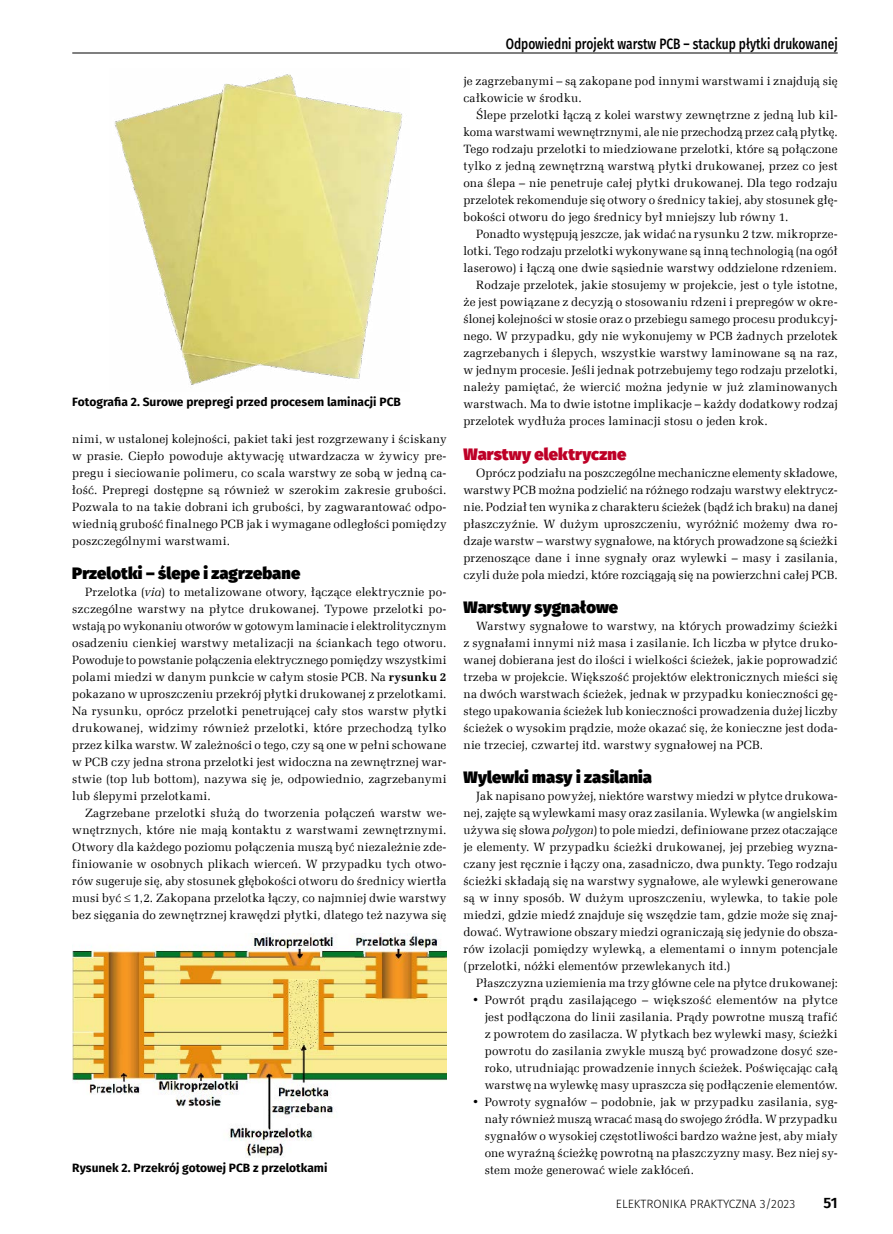
<style>
.page{position:relative;width:893px;height:1234px;background:#fff}
.page>*{position:absolute;margin:0;border:0;box-sizing:border-box;transform-origin:0 0}
.t1{font:900 16.5px "Fira Sans";letter-spacing:.005em;color:#000}
.t2{font:900 16.5px "Fira Sans";letter-spacing:.01em;color:#be0027}
.t3{font:500 15px "Fira Sans";color:#000;scale:.8 1}
.t4{font:600 15px "Fira Sans";color:#000}
.t5{font:12px/17px "Zapf Ellipt EU";letter-spacing:.01em;color:#000;text-align:justify}
.t6{font:700 12px "Fira Sans";color:#000}
.t7{font:300 12px "Fira Sans";color:#000}
.s1{font-style:italic}
.s2{font-weight:700}
</style>
<div class="page">
<img style="left:114px;top:74px;width:288px;height:311px">
<img style="left:72px;top:933px;width:374px;height:224px">
<hr style="left:72px;top:53px;width:766px;height:1px;background:#000">
<p class="t6" style="left:72px;top:391px;width:330px">Fotografia 2. Surowe prepregi przed procesem laminacji PCB</p>
<p class="t5" style="left:72px;top:430px;width:376px">nimi, w ustalonej kolejności, pakiet taki jest rozgrzewany i ściskany w prasie. Ciepło powoduje aktywację utwardzacza w żywicy pre&shy;pregu i sieciowanie polimeru, co scala warstwy ze sobą w jedną ca&shy;łość. Prepregi dostępne są również w szerokim zakresie grubości.<br>Pozwala to na takie dobrani ich grubości, by zagwarantować odpo&shy;wiednią grubość finalnego PCB jak i wymagane odległości pomiędzy poszczególnymi warstwami.</p>
<h1 class="t1" style="left:72px;top:557px;width:229px">Przelotki – ślepe i zagrzebane</h1>
<p class="t5" style="left:72px;top:583px;width:376px;text-indent:13px">Przelotka (<span class="s1">via</span>) to metalizowane otwory, łączące elektrycznie po&shy;szczególne warstwy na płytce drukowanej. Typowe przelotki po&shy;wstają po wykonaniu otworów w gotowym laminacie i elektrolitycznym osadzeniu cienkiej warstwy metalizacji na ściankach tego otworu.<br>Powoduje to powstanie połączenia elektrycznego pomiędzy wszystkimi polami miedzi w danym punkcie w całym stosie PCB. Na <span class="s2">rysunku 2 </span>pokazano w uproszczeniu przekrój płytki drukowanej z przelotkami.<br>Na rysunku, oprócz przelotki penetrującej cały stos warstw płytki drukowanej, widzimy również przelotki, które przechodzą tylko przez kilka warstw. W zależności o tego, czy są one w pełni schowane w PCB czy jedna strona przelotki jest widoczna na zewnętrznej war&shy;stwie (top lub bottom), nazywa się je, odpowiednio, zagrzebanymi lub ślepymi przelotkami.</p>
<p class="t5" style="left:72px;top:804px;width:376px;text-indent:13px">Zagrzebane przelotki służą do tworzenia połączeń warstw we&shy;wnętrznych, które nie mają kontaktu z warstwami zewnętrznymi.<br>Otwory dla każdego poziomu połączenia muszą być niezależnie zde&shy;finiowanie w osobnych plikach wierceń. W przypadku tych otwo&shy;rów sugeruje się, aby stosunek głębokości otworu do średnicy wiertła musi być ≤ 1,2. Zakopana przelotka łączy, co najmniej dwie warstwy bez sięgania do zewnętrznej krawędzi płytki, dlatego też nazywa się</p>
<p class="t6" style="left:72px;top:1156px;width:257px">Rysunek 2. Przekrój gotowej PCB z przelotkami</p>
<p class="t3" style="left:506px;top:32px;width:416px">Odpowiedni projekt warstw PCB – stackup płytki drukowanej</p>
<p class="t5" style="left:463px;top:73px;width:376px">je zagrzebanymi – są zakopane pod innymi warstwami i znajdują się całkowicie w środku.</p>
<p class="t5" style="left:463px;top:107px;width:376px;text-indent:13px">Ślepe przelotki łączą z kolei warstwy zewnętrzne z jedną lub kil&shy;koma warstwami wewnętrznymi, ale nie przechodzą przez całą płytkę.<br>Tego rodzaju przelotki to miedziowane przelotki, które są połączone tylko z jedną zewnętrzną warstwą płytki drukowanej, przez co jest ona ślepa – nie penetruje całej płytki drukowanej. Dla tego rodzaju przelotek rekomenduje się otwory o średnicy takiej, aby stosunek głę&shy;bokości otworu do jego średnicy był mniejszy lub równy 1.</p>
<p class="t5" style="left:476px;top:226px;width:363px">Ponadto występują jeszcze, jak widać na rysunku 2 tzw. mikroprze-</p>
<p class="t5" style="left:463px;top:243px;width:376px">lotki. Tego rodzaju przelotki wykonywane są inną technologią (na ogół</p>
<p class="t5" style="left:463px;top:260px;width:375px">laserowo) i łączą one dwie sąsiednie warstwy oddzielone rdzeniem.</p>
<p class="t5" style="left:476px;top:277px;width:363px">Rodzaje przelotek, jakie stosujemy w projekcie, jest o tyle istotne,</p>
<p class="t5" style="left:463px;top:294px;width:376px">że jest powiązane z decyzją o stosowaniu rdzeni i prepregów w okre-</p>
<p class="t5" style="left:463px;top:311px;width:376px">ślonej kolejności w stosie oraz o przebiegu samego procesu produkcyj-</p>
<p class="t5" style="left:463px;top:328px;width:376px">nego. W przypadku, gdy nie wykonujemy w PCB żadnych przelotek</p>
<p class="t5" style="left:463px;top:345px;width:376px">zagrzebanych i ślepych, wszystkie warstwy laminowane są na raz,</p>
<p class="t5" style="left:463px;top:362px;width:376px">w jednym procesie. Jeśli jednak potrzebujemy tego rodzaju przelotki,</p>
<p class="t5" style="left:463px;top:379px;width:376px">należy pamiętać, że wiercić można jedynie w już zlaminowanych</p>
<p class="t5" style="left:463px;top:396px;width:376px">warstwach. Ma to dwie istotne implikacje – każdy dodatkowy rodzaj</p>
<p class="t5" style="left:463px;top:413px;width:306px">przelotek wydłuża proces laminacji stosu o jeden krok.</p>
<h1 class="t2" style="left:463px;top:438px;width:164px">Warstwy elektryczne</h1>
<p class="t5" style="left:463px;top:464px;width:376px;text-indent:13px">Oprócz podziału na poszczególne mechaniczne elementy składowe, warstwy PCB można podzielić na różnego rodzaju warstwy elektrycz&shy;nie. Podział ten wynika z charakteru ścieżek (bądź ich braku) na danej płaszczyźnie. W dużym uproszczeniu, wyróżnić możemy dwa ro&shy;dzaje warstw – warstwy sygnałowe, na których prowadzone są ścieżki przenoszące dane i inne sygnały oraz wylewki – masy i zasilania, czyli duże pola miedzi, które rozciągają się na powierzchni całej PCB.</p>
<h1 class="t1" style="left:463px;top:591px;width:156px">Warstwy sygnałowe</h1>
<p class="t5" style="left:463px;top:617px;width:376px;text-indent:13px">Warstwy sygnałowe to warstwy, na których prowadzimy ścieżki z sygnałami innymi niż masa i zasilanie. Ich liczba w płytce druko&shy;wanej dobierana jest do ilości i wielkości ścieżek, jakie poprowadzić trzeba w projekcie. Większość projektów elektronicznych mieści się na dwóch warstwach ścieżek, jednak w przypadku konieczności gę&shy;stego upakowania ścieżek lub konieczności prowadzenia dużej liczby ścieżek o wysokim prądzie, może okazać się, że konieczne jest doda&shy;nie trzeciej, czwartej itd. warstwy sygnałowej na PCB.</p>
<h1 class="t1" style="left:463px;top:761px;width:190px">Wylewki masy i zasilania</h1>
<p class="t5" style="left:463px;top:787px;width:376px;text-indent:13px">Jak napisano powyżej, niektóre warstwy miedzi w płytce drukowa&shy;nej, zajęte są wylewkami masy oraz zasilania. Wylewka (w angielskim używa się słowa <span class="s1">polygon</span>) to pole miedzi, definiowane przez otaczające je elementy. W przypadku ścieżki drukowanej, jej przebieg wyzna&shy;czany jest ręcznie i łączy ona, zasadniczo, dwa punkty. Tego rodzaju ścieżki składają się na warstwy sygnałowe, ale wylewki generowane są w inny sposób. W dużym uproszczeniu, wylewka, to takie pole miedzi, gdzie miedź znajduje się wszędzie tam, gdzie może się znaj&shy;dować. Wytrawione obszary miedzi ograniczają się jedynie do obsza&shy;rów izolacji pomiędzy wylewką, a elementami o innym potencjale (przelotki, nóżki elementów przewlekanych itd.)</p>
<p class="t5" style="left:476px;top:974px;width:363px">Płaszczyzna uziemienia ma trzy główne cele na płytce drukowanej:</p>
<p class="t5" style="left:485px;top:991px;width:354px;text-indent:-13px">• Powrót prądu zasilającego – większość elementów na płytce jest podłączona do linii zasilania. Prądy powrotne muszą trafić z powrotem do zasilacza. W płytkach bez wylewki masy, ścieżki powrotu do zasilania zwykle muszą być prowadzone dosyć sze&shy;roko, utrudniając prowadzenie innych ścieżek. Poświęcając całą warstwę na wylewkę masy upraszcza się podłączenie elementów.</p>
<p class="t5" style="left:485px;top:1093px;width:354px;text-indent:-13px">• Powroty sygnałów – podobnie, jak w przypadku zasilania, syg&shy;nały również muszą wracać masą do swojego źródła. W przypadku sygnałów o wysokiej częstotliwości bardzo ważne jest, aby miały one wyraźną ścieżkę powrotną na płaszczyzny masy. Bez niej sy&shy;stem może generować wiele zakłóceń.</p>
<p class="t7" style="left:616px;top:1195px;width:181px">ELEKTRONIKA PRAKTYCZNA 3/2023</p>
<p class="t4" style="left:823px;top:1190px;width:16px">51</p>
</div>
